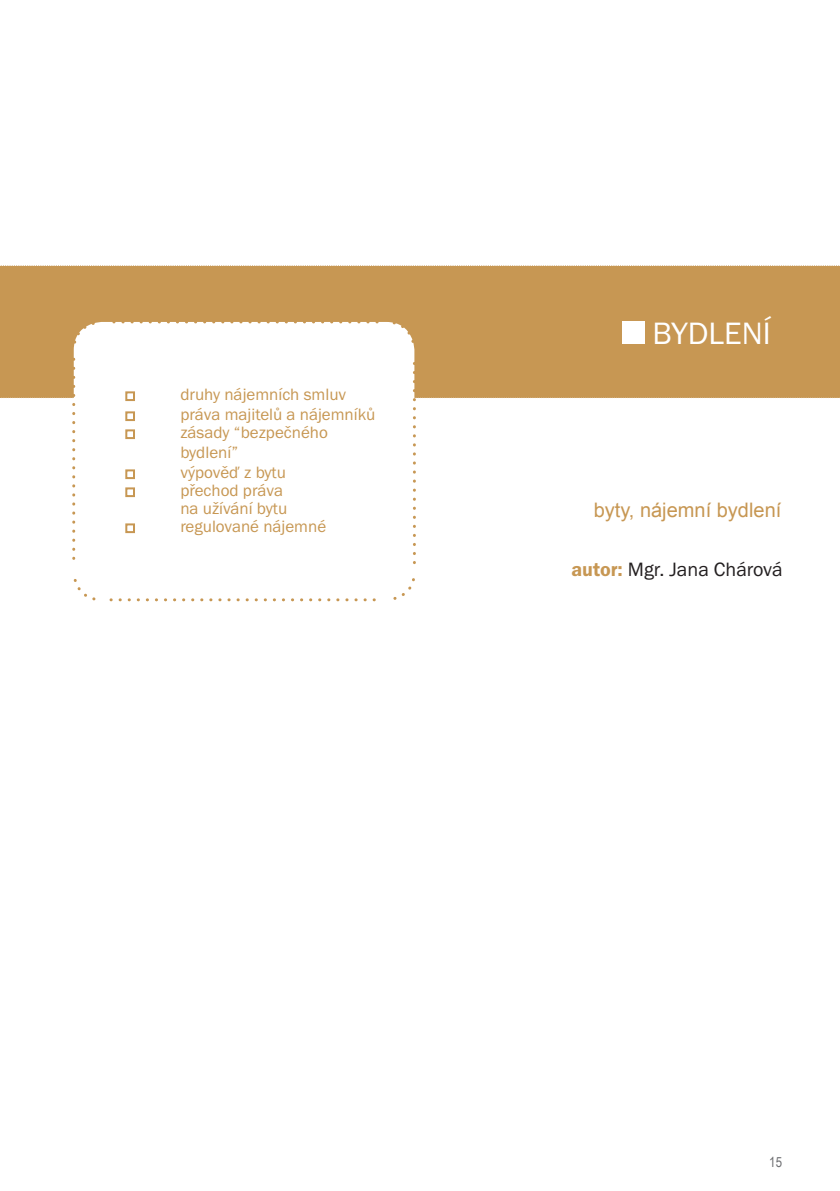
<style>
.page{position:relative;width:840px;height:1191px;background:#fff}
.page>*{position:absolute;margin:0;border:0;box-sizing:border-box;transform-origin:0 0}
.t1{font:32px "Franklin Got Itc TEE";color:#fff}
.t2{font:20px "Franklin Got Itc TEE";color:#231f20}
.t3{font:20px "Arial";color:#c79753}
.t4{font:17px/20px "Franklin Got Itc TEE";color:#c79753}
.t5{font:14px "Arial Narrow";color:#6c6d70}
.s1{font-weight:600;color:#c79753}
</style>
<div class="page">
<div style="left:0;top:266px;width:839px;height:131px;background:#c79753"></div>
<svg style="left:0;top:265px;width:840px;height:1px"></svg>
<svg style="left:0;top:319px;width:840px;height:283px"></svg>
<div style="left:126px;top:392px;width:8px;height:8px;background:#fff"></div>
<div style="left:125px;top:391px;width:10px;height:10px;border:2px solid #c79753"></div>
<div style="left:126px;top:412px;width:8px;height:8px;background:#fff"></div>
<div style="left:125px;top:411px;width:10px;height:10px;border:2px solid #c79753"></div>
<div style="left:126px;top:430px;width:8px;height:8px;background:#fff"></div>
<div style="left:125px;top:429px;width:10px;height:10px;border:2px solid #c79753"></div>
<div style="left:126px;top:470px;width:8px;height:8px;background:#fff"></div>
<div style="left:125px;top:469px;width:10px;height:10px;border:2px solid #c79753"></div>
<div style="left:126px;top:488px;width:8px;height:8px;background:#fff"></div>
<div style="left:125px;top:487px;width:10px;height:10px;border:2px solid #c79753"></div>
<div style="left:126px;top:524px;width:8px;height:8px;background:#fff"></div>
<div style="left:125px;top:523px;width:10px;height:10px;border:2px solid #c79753"></div>
<div style="left:621px;top:321px;width:23px;height:22px;background:#fff"></div>
<p class="t4" style="left:180px;top:384px;width:196px">druhy nájemních smluv práva majitelů a nájemníků</p>
<p class="t4" style="left:180px;top:422px;width:149px">zásady “bezpečného bydlení”<br>výpověď z bytu</p>
<p class="t4" style="left:180px;top:481px;width:147px;line-height:18px">přechod práva<br>na užívání bytu regulované nájemné</p>
<h1 class="t1" style="left:652px;top:315px;width:120px">BYDLENÍ</h1>
<p class="t3" style="left:593px;top:496px;width:189px">byty, nájemní bydlení</p>
<p class="t2" style="left:571px;top:558px;width:213px"><span class="s1">autor:</span> Mgr. Jana Chárová</p>
<p class="t5" style="left:768px;top:1152px;width:14px">15</p>
</div>
